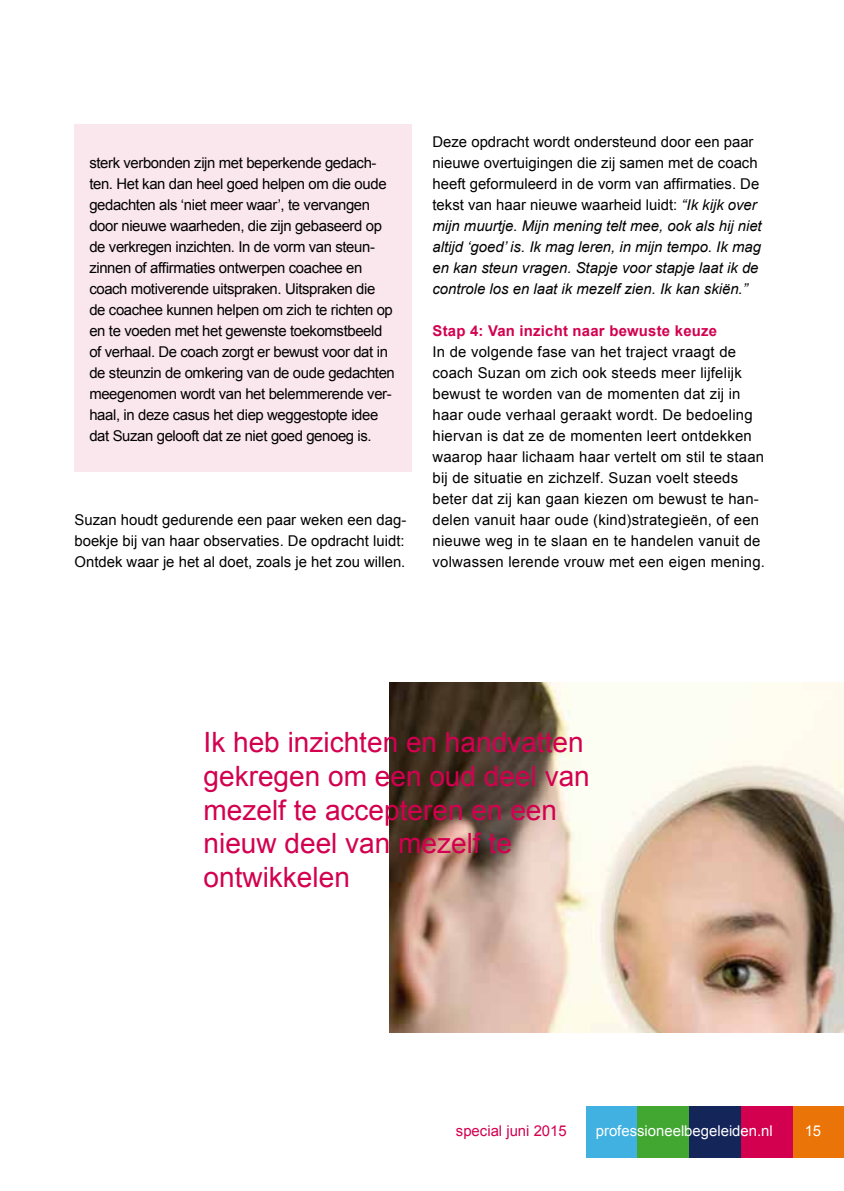
<style>
.page{position:relative;width:844px;height:1191px;background:#fff}
.page>*{position:absolute;margin:0;border:0;box-sizing:border-box;transform-origin:0 0}
.t1{font:28px/33.6px "Arial";color:#d3004f}
.t2{font:14.88px/21px "Arial";letter-spacing:-.025em;color:#000}
.t3{font:14.88px/21px "Arial";letter-spacing:.015em;color:#000}
.t4{font:italic 14.88px/21px "Arial";color:#000}
.t5{font:700 14.88px "Arial";letter-spacing:.015em;color:#d2004f}
.t6{font:14.88px "Arial";color:#fff}
.t7{font:14.88px "Arial";color:#d3004f}
.s1{font-style:normal}
</style>
<div class="page">
<div style="left:585px;top:1105px;width:52px;height:52px;background:#41b1e1"></div>
<div style="left:792px;top:1105px;width:51px;height:52px;background:#eb7408"></div>
<div style="left:740px;top:1105px;width:52px;height:52px;background:#d3004f"></div>
<div style="left:688px;top:1105px;width:52px;height:52px;background:#14255a"></div>
<div style="left:637px;top:1105px;width:52px;height:52px;background:#41a731"></div>
<div style="left:74px;top:124px;width:337px;height:347px;background:#fae6ed"></div>
<img style="left:390px;top:682px;width:453px;height:350px">
<p class="t2" style="left:89px;top:152px;width:307px">sterk verbonden zijn met beperkende gedach&shy;ten. Het kan dan heel goed helpen om die oude gedachten als ‘niet meer waar’, te vervangen door nieuwe waarheden, die zijn gebaseerd op de verkregen inzichten. In de vorm van steun&shy;zinnen of affirmaties ontwerpen coachee en coach motiverende uitspraken. Uitspraken die de coachee kunnen helpen om zich te richten op en te voeden met het gewenste toekomstbeeld of verhaal. De coach zorgt er bewust voor dat in de steunzin de omkering van de oude gedachten meegenomen wordt van het belemmerende ver&shy;haal, in deze casus het diep weggestopte idee dat Suzan gelooft dat ze niet goed genoeg is.</p>
<p class="t2" style="left:74px;top:509px;width:333px;text-align:justify">Suzan houdt gedurende een paar weken een dag&shy;boekje bij van haar observaties. De opdracht luidt:<br>Ontdek waar je het al doet, zoals je het zou willen.</p>
<p class="t4" style="left:432px;top:132px;width:331px"><span class="s1">Deze opdracht wordt ondersteund door een paar nieuwe overtuigingen die zij samen met de coach heeft geformuleerd in de vorm van affirmaties. De tekst van haar nieuwe waarheid luidt:</span> “Ik kijk over mijn muurtje. Mijn mening telt mee, ook als hij niet altijd ‘goed’ is. Ik mag leren, in mijn tempo. Ik mag en kan steun vragen. Stapje voor stapje laat ik de controle los en laat ik mezelf zien. Ik kan skiën.”</p>
<p class="t5" style="left:432px;top:321px;width:286px">Stap 4: Van inzicht naar bewuste keuze</p>
<p class="t3" style="left:432px;top:342px;width:334px">In de volgende fase van het traject vraagt de coach Suzan om zich ook steeds meer lijfelijk bewust te worden van de momenten dat zij in haar oude verhaal geraakt wordt. De bedoeling hiervan is dat ze de momenten leert ontdekken waarop haar lichaam haar vertelt om stil te staan bij de situatie en zichzelf. Suzan voelt steeds beter dat zij kan gaan kiezen om bewust te han&shy;delen vanuit haar oude (kind)strategieën, of een nieuwe weg in te slaan en te handelen vanuit de volwassen lerende vrouw met een eigen mening.</p>
<h1 class="t1" style="left:203px;top:726px;width:388px">Ik heb inzichten en handvatten gekregen om een oud deel van mezelf te accepteren en een nieuw deel van mezelf te ontwikkelen</h1>
<p class="t7" style="left:456px;top:1121px;width:112px">special juni 2015</p>
<p class="t6" style="left:595px;top:1121px;width:178px">professioneelbegeleiden.nl</p>
<p class="t6" style="left:804px;top:1120px;width:18px">15</p>
</div>
